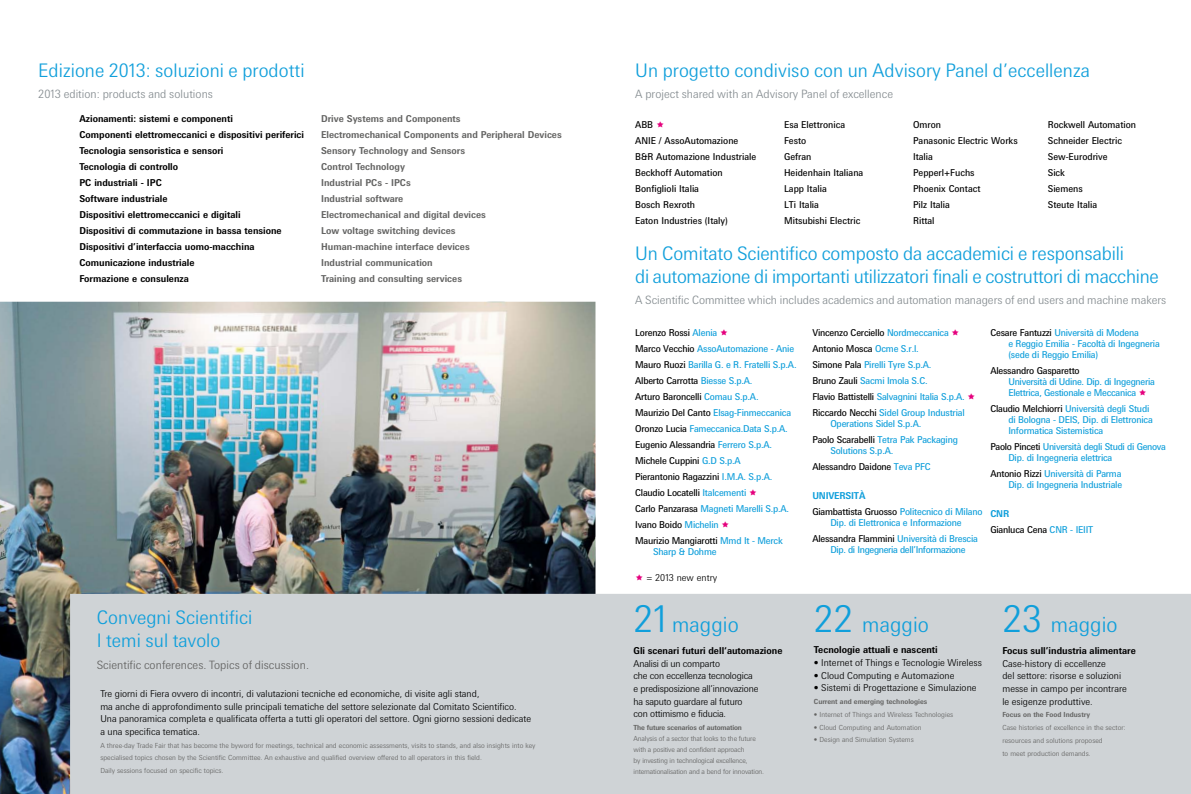
<style>
.page{position:relative;width:1191px;height:794px;background:#fff}
.page>*{position:absolute;margin:0;border:0;box-sizing:border-box;transform-origin:0 0}
.t1{font:300 21px "Messe Univers";color:#109fdb}
.t2{font:300 18.7px/23px "Messe Univers";letter-spacing:-.01em;color:#109fdb}
.t3{font:300 11.5px "Messe Univers";letter-spacing:-.005em;color:#868d91}
.t4{font:300 11.5px "Messe Univers";color:#636362}
.t5{font:9.5px/16px "Messe Univers";letter-spacing:-.02em;color:#109fdb}
.t6{font:300 9.5px/12.7px "Messe Univers";color:#000}
.t7{font:9.5px/16px "Messe Univers";letter-spacing:-.02em;color:#000}
.t8{font:700 9.5px/16px "Messe Univers";color:#000}
.t9{font:9.5px/16px "Messe Univers";color:#000}
.t10{font:700 9.5px/16px "Messe Univers";color:#636362}
.t11{font:300 9.5px/12.7px "Messe Univers";letter-spacing:-.02em;color:#000}
.t12{font:300 7px/12.7px "Messe Univers";color:#636362}
.t13{font:300 7px/11px "Messe Univers";letter-spacing:-.02em;color:#636362}
.t14{font:700 7px "Messe Univers";color:#636362}
.t15{font:700 7px "Messe Univers";letter-spacing:-.02em;color:#636362}
.s1{color:#109fdb}
.s2{color:#000}
.s3{font-weight:700;color:#109fdb}
.s4{font-size:37px}
</style>
<div class="page">
<img style="left:0;top:302px;width:595px;height:492px">
<div style="left:70px;top:594px;width:1121px;height:200px;background:#cfd3d6"></div>
<h2 class="t2" style="left:38px;top:59px;width:268px">Edizione 2013: soluzioni e prodotti</h2>
<p class="t3" style="left:38px;top:87px;width:176px">2013 edition: products and solutions</p>
<p class="t8" style="left:79px;top:110px;width:226px">Azionamenti: sistemi e componenti<br>Componenti elettromeccanici e dispositivi periferici Tecnologia sensoristica e sensori<br>Tecnologia di controllo<br>PC industriali - IPC<br>Software industriale<br>Dispositivi elettromeccanici e digitali<br>Dispositivi di commutazione in bassa tensione Dispositivi d’interfaccia uomo-macchina Comunicazione industriale<br>Formazione e consulenza</p>
<p class="t10" style="left:321px;top:110px;width:242px">Drive Systems and Components<br>Electromechanical Components and Peripheral Devices<br>Sensory Technology and Sensors<br>Control Technology<br>Industrial PCs - IPCs<br>Industrial software<br>Electromechanical and digital devices<br>Low voltage switching devices<br>Human-machine interface devices<br>Industrial communication<br>Training and consulting services</p>
<h2 class="t2" style="left:97px;top:606px;width:157px">Convegni Scientifici<br>I temi sul tavolo</h2>
<p class="t4" style="left:97px;top:657px;width:214px">Scientific conferences. Topics of discussion.</p>
<p class="t6" style="left:100px;top:687px;width:432px">Tre giorni di Fiera ovvero di incontri, di valutazioni tecniche ed economiche, di visite agli stand,<br>ma anche di approfondimento sulle principali tematiche del settore selezionate dal Comitato Scientifico.<br>Una panoramica completa e qualificata offerta a tutti gli operatori del settore. Ogni giorno sessioni dedicate a una specifica tematica.</p>
<p class="t12" style="left:100px;top:738px;width:436px">A three-day Trade Fair that has become the byword for meetings, technical and economic assessments, visits to stands, and also insights into key specialised topics chosen by the Scientific Committee. An exhaustive and qualified overview offered to all operators in this field.<br>Daily sessions focused on specific topics.</p>
<h2 class="t2" style="left:635px;top:59px;width:456px">Un progetto condiviso con un Advisory Panel d’eccellenza</h2>
<p class="t3" style="left:635px;top:87px;width:259px">A project shared with an Advisory Panel of excellence</p>
<p class="t9" style="left:635px;top:117px;width:123px">ABB<br>ANIE / AssoAutomazione<br>B&amp;R Automazione Industriale<br>Beckhoff Automation<br>Bonfiglioli Italia<br>Bosch Rexroth<br>Eaton Industries (Italy)</p>
<p class="t9" style="left:784px;top:116px;width:81px">Esa Elettronica<br>Festo<br>Gefran<br>Heidenhain Italiana<br>Lapp Italia<br>LTi Italia<br>Mitsubishi Electric</p>
<p class="t9" style="left:913px;top:116px;width:106px">Omron<br>Panasonic Electric Works<br>Italia<br>Pepperl+Fuchs<br>Phoenix Contact<br>Pilz Italia<br>Rittal</p>
<p class="t9" style="left:1047px;top:116px;width:90px">Rockwell Automation<br>Schneider Electric<br>Sew-Eurodrive<br>Sick<br>Siemens<br>Steute Italia</p>
<h2 class="t2" style="left:635px;top:242px;width:525px">Un Comitato Scientifico composto da accademici e responsabili<br>di automazione di importanti utilizzatori finali e costruttori di macchine</h2>
<p class="t3" style="left:635px;top:293px;width:532px">A Scientific Committee which includes academics and automation managers of end users and machine makers</p>
<p class="t7" style="left:635px;top:325px;width:163px">Lorenzo Rossi <span class="s1">Alenia<br></span>Marco Vecchio <span class="s1">AssoAutomazione - Anie </span>Mauro Ruozi <span class="s1">Barilla G. e R. Fratelli S.p.A.<br></span>Alberto Carrotta <span class="s1">Biesse S.p.A.<br></span>Arturo Baroncelli <span class="s1">Comau S.p.A.<br></span>Maurizio Del Canto <span class="s1">Elsag-Finmeccanica </span>Oronzo Lucia <span class="s1">Fameccanica.Data S.p.A.<br></span>Eugenio Alessandria <span class="s1">Ferrero S.p.A.<br></span>Michele Cuppini <span class="s1">G.D S.p.A<br></span>Pierantonio Ragazzini <span class="s1">I.M.A. S.p.A.<br></span>Claudio Locatelli <span class="s1">Italcementi<br></span>Carlo Panzarasa <span class="s1">Magneti Marelli S.p.A.<br></span>Ivano Boido <span class="s1">Michelin<br></span>Maurizio Mangiarotti <span class="s1">Mmd It - Merck</span></p>
<p class="t5" style="left:653px;top:544px;width:65px">Sharp &amp; Dohme</p>
<p class="t5" style="left:1008px;top:327px;width:153px;line-height:11px;text-indent:-18px"><span class="s2">Cesare Fantuzzi</span> Università di Modena<br>e Reggio Emilia - Facoltà di Ingegneria (sede di Reggio Emilia)</p>
<p class="t7" style="left:990px;top:362px;width:91px">Alessandro Gasparetto</p>
<p class="t5" style="left:1008px;top:376px;width:148px;line-height:11px">Università di Udine. Dip. di Ingegneria<br>Elettrica, Gestionale e Meccanica</p>
<p class="t5" style="left:1008px;top:403px;width:146px;line-height:11px;text-indent:-18px"><span class="s2">Claudio Melchiorri</span> Università degli Studi di Bologna - DEIS, Dip. di Elettronica<br>Informatica Sistemistica</p>
<p class="t5" style="left:1008px;top:441px;width:159px;line-height:11px;text-indent:-18px"><span class="s2">Paolo Pinceti</span> Università degli Studi di Genova<br>Dip. di Ingegneria elettrica</p>
<p class="t5" style="left:990px;top:468px;width:133px;line-height:11px;text-align:right"><span class="s2">Antonio Rizzi</span> Università di Parma<br>Dip. di Ingegneria Industriale</p>
<p class="t7" style="left:990px;top:505px;width:104px"><span class="s3">cnr<br></span>Gianluca Cena <span class="s1">CNR - IEIIT</span></p>
<p class="t5" style="left:812px;top:325px;width:154px"><span class="s2">Vincenzo Cerciello</span> Nordmeccanica <span class="s2">Antonio Mosca</span> Ocme S.r.l.<br><span class="s2">Simone Pala</span> Pirelli Tyre S.p.A.<br><span class="s2">Bruno Zauli</span> Sacmi Imola S.C.<br><span class="s2">Flavio Battistelli</span> Salvagnini Italia S.p.A.<br><span class="s2">Riccardo Necchi</span> Sidel Group Industrial</p>
<p class="t5" style="left:812px;top:416px;width:147px;text-indent:18px">Operations Sidel S.p.A.<br><span class="s2">Paolo Scarabelli</span> Tetra Pak Packaging</p>
<p class="t5" style="left:812px;top:443px;width:120px;text-indent:18px">Solutions S.p.A.<br><span class="s2">Alessandro Daidone</span> Teva PFC</p>
<p class="t7" style="left:812px;top:488px;width:172px"><span class="s3">UNIVERSITà<br></span>Giambattista Gruosso <span class="s1">Politecnico di Milano</span></p>
<p class="t5" style="left:812px;top:515px;width:167px;text-align:center">Dip. di Elettronica e Informazione<br><span class="s2">Alessandra Flammini</span> Università di Brescia</p>
<p class="t5" style="left:830px;top:542px;width:137px">Dip. di Ingegneria dell’Informazione</p>
<p class="t6" style="left:646px;top:571px;width:72px">= 2013 new entry</p>
<h1 class="t1" style="left:633px;top:611px;width:107px"><span class="s4">21</span> maggio</h1>
<h1 class="t1" style="left:814px;top:611px;width:117px"><span class="s4">22</span> maggio</h1>
<h1 class="t1" style="left:1002px;top:611px;width:117px"><span class="s4">23</span> maggio</h1>
<p class="t8" style="left:633px;top:642px;width:150px">Gli scenari futuri dell‘automazione</p>
<p class="t11" style="left:633px;top:656px;width:126px">Analisi di un comparto<br>che con eccellenza tecnologica e predisposizione all’innovazione ha saputo guardare al futuro con ottimismo e fiducia.</p>
<p class="t15" style="left:633px;top:723px;width:110px">The future scenarios of automation</p>
<p class="t13" style="left:633px;top:733px;width:132px">Analysis of a sector that looks to the future with a positive and confident approach<br>by investing in technological excellence, internationalisation and a bend for innovation.</p>
<p class="t8" style="left:814px;top:642px;width:125px">Tecnologie attuali e nascenti</p>
<p class="t6" style="left:814px;top:656px;width:170px">• Internet of Things e Tecnologie Wireless</p>
<p class="t6" style="left:814px;top:669px;width:142px">• Cloud Computing e Automazione</p>
<p class="t6" style="left:814px;top:681px;width:164px">• Sistemi di Progettazione e Simulazione</p>
<p class="t14" style="left:814px;top:697px;width:115px">Current and emerging technologies</p>
<p class="t12" style="left:814px;top:708px;width:141px">• Internet of Things and Wireless Technologies</p>
<p class="t12" style="left:814px;top:720px;width:109px">• Cloud Computing and Automation</p>
<p class="t12" style="left:814px;top:733px;width:101px">• Design and Simulation Systems</p>
<p class="t8" style="left:1002px;top:642px;width:135px">Focus sull’industria alimentare</p>
<p class="t6" style="left:1002px;top:656px;width:126px">Case-history di eccellenze<br>del settore: risorse e soluzioni messe in campo per incontrare le esigenze produttive.</p>
<p class="t14" style="left:1002px;top:710px;width:89px">Focus on the Food Industry</p>
<p class="t12" style="left:1002px;top:721px;width:125px">Case histories of excellence in the sector: resources and solutions proposed<br>to meet production demands.</p>
</div>
